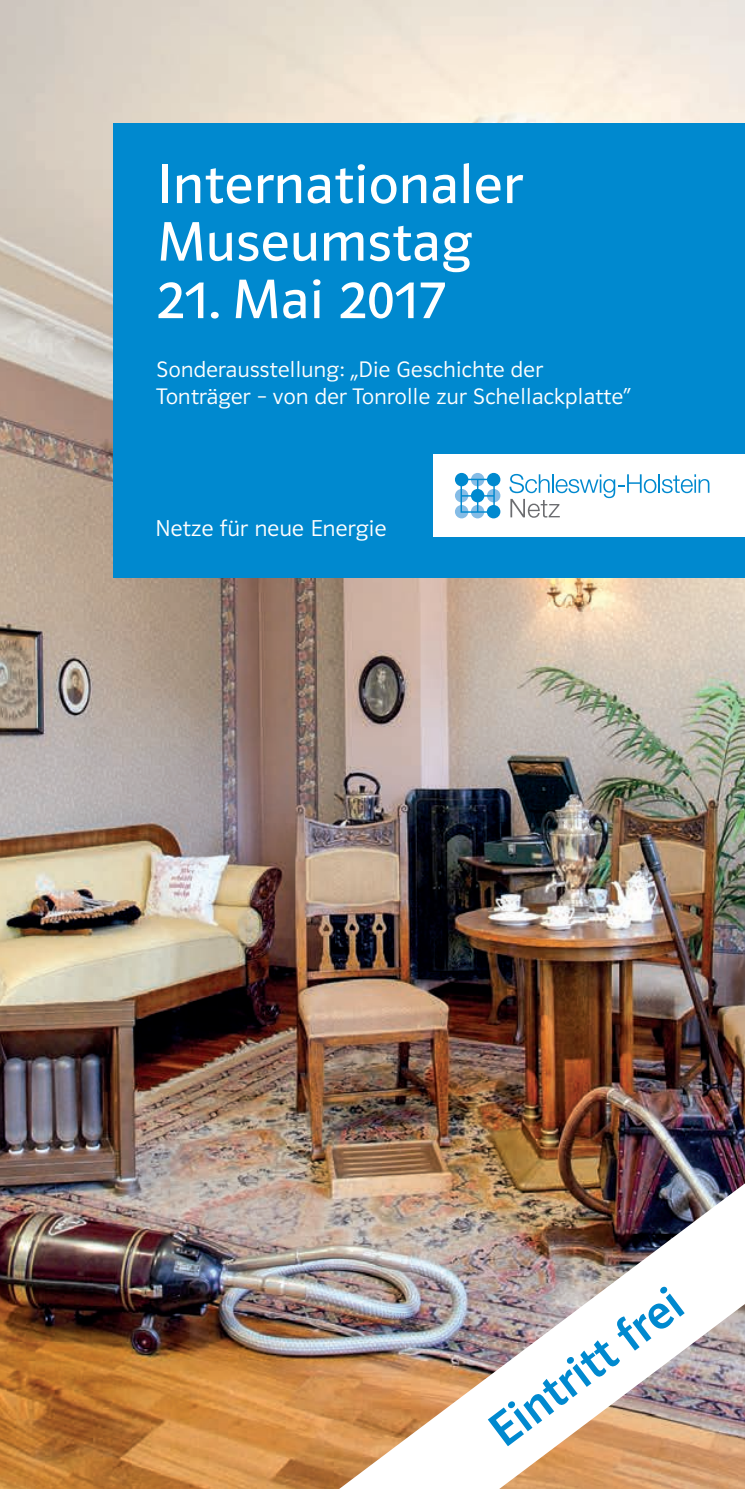
<style>
.page{position:relative;width:745px;height:1489px;background:#fff}
.page>*{position:absolute;margin:0;border:0;box-sizing:border-box;transform-origin:0 0}
.t1{font:57.5px/57.5px "Polo 22 K Buch";letter-spacing:.015em;color:#fff}
.t2{font:50px "Polo 22 K Krftg";color:#0089cf}
.t3{font:23.75px "Polo 11 K Leicht";letter-spacing:.015em;color:#fff}
.t4{font:23.25px/27.5px "Polo 11 K Leicht";letter-spacing:.015em;color:#fff}
</style>
<div class="page">
<img style="left:0;top:0;width:744px;height:1488px">
<div style="left:114px;top:123px;width:630px;height:455px;background:#0089cf"></div>
<div style="left:436px;top:454px;width:308px;height:83px;background:#fff"></div>
<div style="left:454px;top:473px;width:14px;height:13px;background:#0089cf;border-radius:50%"></div>
<div style="left:470px;top:473px;width:14px;height:13px;background:#85bce6;border-radius:50%"></div>
<div style="left:486px;top:473px;width:14px;height:13px;background:#0089cf;border-radius:50%"></div>
<svg style="left:454px;top:489px;width:14px;height:13px"></svg>
<svg style="left:486px;top:489px;width:14px;height:13px"></svg>
<svg style="left:454px;top:505px;width:14px;height:13px"></svg>
<svg style="left:470px;top:505px;width:14px;height:13px"></svg>
<div style="left:486px;top:505px;width:14px;height:13px;background:#0089cf;border-radius:50%"></div>
<svg style="left:460px;top:478px;width:34px;height:34px"></svg>
<svg style="left:509px;top:474px;width:200px;height:43px"></svg>
<div style="left:470px;top:489px;width:14px;height:13px;background:#0089cf;border-radius:50%"></div>
<img style="left:339px;top:1183px;width:405px;height:305px">
<h1 class="t1" style="left:156px;top:156px;width:367px">Internationaler<br>Museumstag</h1>
<h1 class="t1" style="left:156px;top:271px;width:289px">21. Mai 2017</h1>
<p class="t4" style="left:156px;top:355px;width:475px">Sonderausstellung: „Die Geschichte der<br>Tonträger – von der Tonrolle zur Schellackplatte“</p>
<p class="t3" style="left:155px;top:516px;width:232px">Netze für neue Energie</p>
<h2 class="t2" style="left:478px;top:1414px;width:230px;rotate:-37deg">Eintritt frei</h2>
</div>
